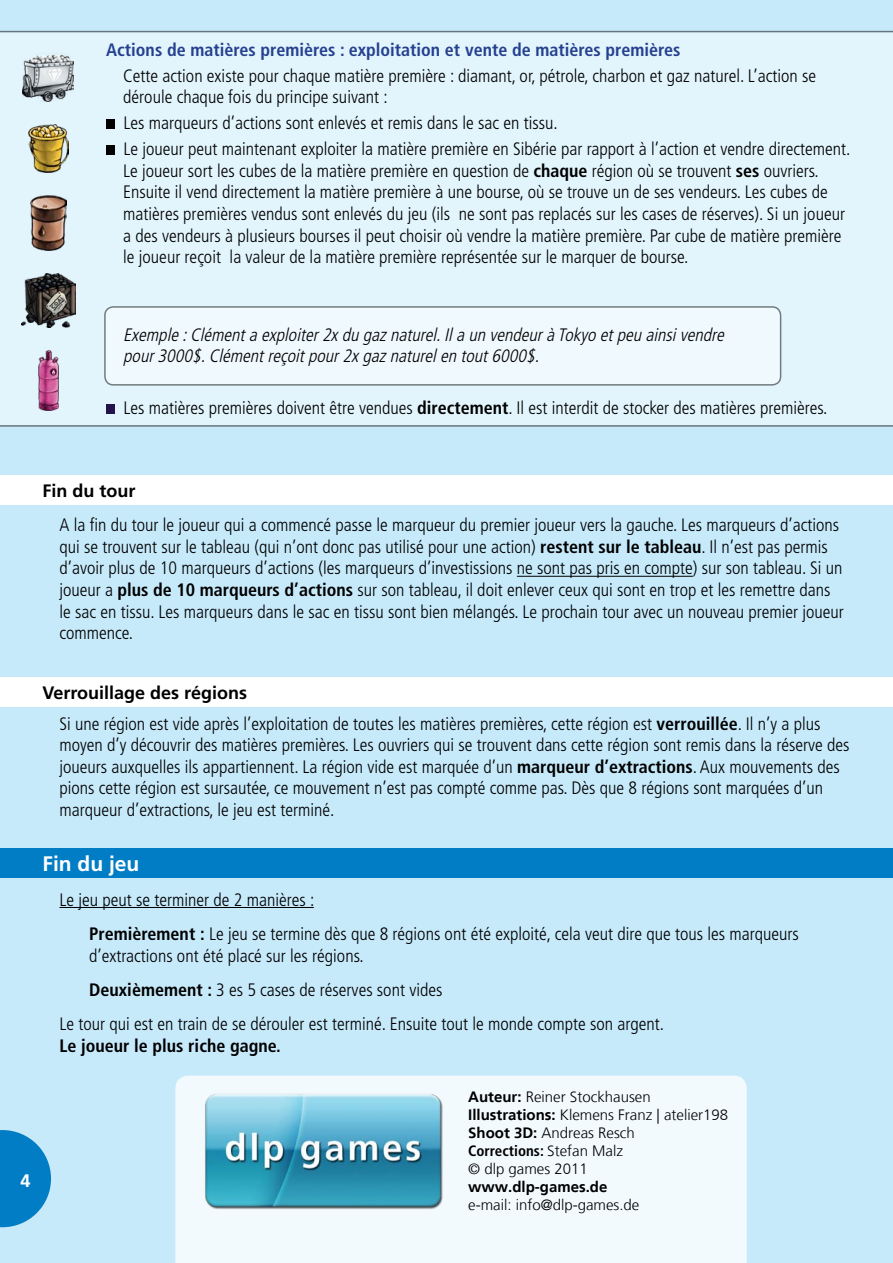
<style>
.page{position:relative;width:893px;height:1263px;background:#c7eafb}
.page>*{position:absolute;margin:0;border:0;box-sizing:border-box;transform-origin:0 0}
.t1{font:700 21px "Frutiger";color:#fff}
.t2{font:300 condensed 18px/21.6px "Frutiger";color:#000}
.t3{font:italic 300 condensed 18px/21.6px "Frutiger";color:#000}
.t4{font:700 condensed 18px "Frutiger";color:#25408f}
.t5{font:700 condensed 18px "Frutiger";color:#000}
.t6{font:700 18px "Frutiger";color:#000}
.t7{font:700 18px "Frutiger LT";color:#fff}
.t8{font:300 15px/18px "Frutiger LT";color:#000}
.t9{font:700 condensed 15px "Frutiger";color:#000}
.t10{font:700 15px "Frutiger LT";color:#000}
.s1{font-weight:700}
.s2{font-weight:700;font-stretch:normal}
.s3{font-family:"Frutiger LT";font-weight:300;font-stretch:normal}
</style>
<div class="page">
<div style="left:0;top:848px;width:893px;height:30px;background:#007dc5"></div>
<div style="left:0;top:475px;width:893px;height:30px;background:#fff"></div>
<div style="left:0;top:677px;width:893px;height:30px;background:#fff"></div>
<div style="left:0;top:31px;width:893px;height:396px;background:#e2f4fc"></div>
<div style="left:105px;top:307px;width:676px;height:78px;background:#f0f9fd;border-radius:9px"></div>
<div style="left:104px;top:306px;width:677px;height:80px;border:2px solid #000;border-radius:9px"></div>
<hr style="left:517px;top:576px;width:176px;height:1px;background:#000">
<hr style="left:60px;top:907px;width:254px;height:1px;background:#000">
<div style="left:106px;top:119px;width:9px;height:10px;background:#000"></div>
<div style="left:106px;top:145px;width:9px;height:10px;background:#000"></div>
<div style="left:106px;top:404px;width:9px;height:10px;background:#23134d"></div>
<img style="left:23px;top:52px;width:51px;height:50px">
<img style="left:28px;top:124px;width:41px;height:48px">
<img style="left:31px;top:195px;width:35px;height:55px">
<img style="left:22px;top:273px;width:53px;height:55px">
<img style="left:39px;top:350px;width:19px;height:60px">
<svg style="left:0;top:1130px;width:51px;height:97px"></svg>
<div style="left:175px;top:1076px;width:572px;height:187px;background:#f3fafe"></div>
<img style="left:197px;top:1091px;width:251px;height:120px">
<p class="t4" style="left:106px;top:39px;width:576px">Actions de matières premières : exploitation et vente de matières premières</p>
<p class="t2" style="left:123px;top:65px;width:694px">Cette action existe pour chaque matière première : diamant, or, pétrole, charbon et gaz naturel. L’action se déroule chaque fois du principe suivant :</p>
<p class="t2" style="left:123px;top:110px;width:729px;line-height:25.8px">Les marqueurs d’actions sont enlevés et remis dans le sac en tissu.<br>Le joueur peut maintenant exploiter la matière première en Sibérie par rapport à l’action et vendre directement.</p>
<p class="t2" style="left:123px;top:160px;width:723px">Le joueur sort les cubes de la matière première en question de <span class="s1">chaque</span> région où se trouvent <span class="s1">ses</span> ouvriers.<br>Ensuite il vend directement la matière première à une bourse, où se trouve un de ses vendeurs. Les cubes de matières premières vendus sont enlevés du jeu (ils ne sont pas replacés sur les cases de réserves). Si un joueur a des vendeurs à plusieurs bourses il peut choisir où vendre la matière première. Par cube de matière première le joueur reçoit la valeur de la matière première représentée sur le marquer de bourse.</p>
<p class="t3" style="left:123px;top:324px;width:607px">Exemple :Clémentaexploiter2xdu gaznaturel.Ilaun vendeuràTokyo etpeu ainsivendre pour3000$.Clémentreçoitpour2xgaznaturelen tout6000$.</p>
<p class="t2" style="left:123px;top:397px;width:705px">Les matières premières doivent être vendues <span class="s1">directement</span>. Il est interdit de stocker des matières premières.</p>
<p class="t6" style="left:43px;top:480px;width:95px">Fin du tour</p>
<p class="t2" style="left:60px;top:514px;width:786px">A la fin du tour le joueur qui a commencé passe le marqueur du premier joueur vers la gauche. Les marqueurs d’actions qui se trouvent sur le tableau (qui n’ont donc pas utilisé pour une action) <span class="s1">restent sur le tableau</span>. Il n’est pas permis d’avoir plus de 10 marqueurs d’actions (les marqueurs d’investissions ne sont pas pris en compte) sur son tableau. Si un joueur a <span class="s1">plus de 10 marqueurs d’actions</span> sur son tableau, il doit enlever ceux qui sont en trop et les remettre dans le sac en tissu. Les marqueurs dans le sac en tissu sont bien mélangés. Le prochain tour avec un nouveau premier joueur commence.</p>
<p class="t2" style="left:60px;top:678px;width:762px;line-height:30.2px;text-indent:-17px"><span class="s2">Verrouillage des régions<br></span>Si une région est vide après l’exploitation de toutes les matières premières, cette région est <span class="s1">verrouillée</span>. Il n’y a plus</p>
<p class="t2" style="left:60px;top:734px;width:791px">moyen d’y découvrir des matières premières. Les ouvriers qui se trouvent dans cette région sont remis dans la réserve des joueurs auxquelles ils appartiennent. La région vide est marquée d’un <span class="s1">marqueur d’extractions</span>. Aux mouvements des pions cette région est sursautée, ce mouvement n’est pas compté comme pas. Dès que 8 régions sont marquées d’un marqueur d’extractions, le jeu est terminé.</p>
<p class="t1" style="left:43px;top:852px;width:98px">Fin du jeu</p>
<p class="t2" style="left:89px;top:882px;width:711px;line-height:34.3px;text-indent:-30px">Le jeu peut se terminer de 2 manières :<br><span class="s1">Premièrement :</span> Le jeu se termine dès que 8 régions ont été exploité, cela veut dire que tous les marqueurs</p>
<p class="t2" style="left:89px;top:945px;width:276px">d’extractions ont été placé sur les régions.</p>
<p class="t2" style="left:89px;top:979px;width:355px"><span class="s1">Deuxièmement :</span> 3 es 5 cases de réserves sont vides</p>
<p class="t2" style="left:60px;top:1013px;width:606px">Le tour qui est en train de se dérouler est terminé. Ensuite tout le monde compte son argent.</p>
<p class="t5" style="left:60px;top:1035px;width:223px">Le joueur le plus riche gagne.</p>
<p class="t7" style="left:21px;top:1170px;width:12px">4</p>
<p class="t8" style="left:468px;top:1088px;width:262px"><span class="s1">Auteur:</span> Reiner Stockhausen<br><span class="s1">Illustrations:</span> Klemens Franz | atelier198<br><span class="s1">Shoot 3D:</span> Andreas Resch</p>
<p class="t9" style="left:468px;top:1142px;width:156px">Corrections: <span class="s3">Stefan Malz</span></p>
<p class="t8" style="left:468px;top:1160px;width:121px">© dlp games 2011</p>
<p class="t10" style="left:468px;top:1178px;width:141px">www.dlp-games.de</p>
<p class="t8" style="left:468px;top:1196px;width:173px">e-mail: info@dlp-games.de</p>
</div>
